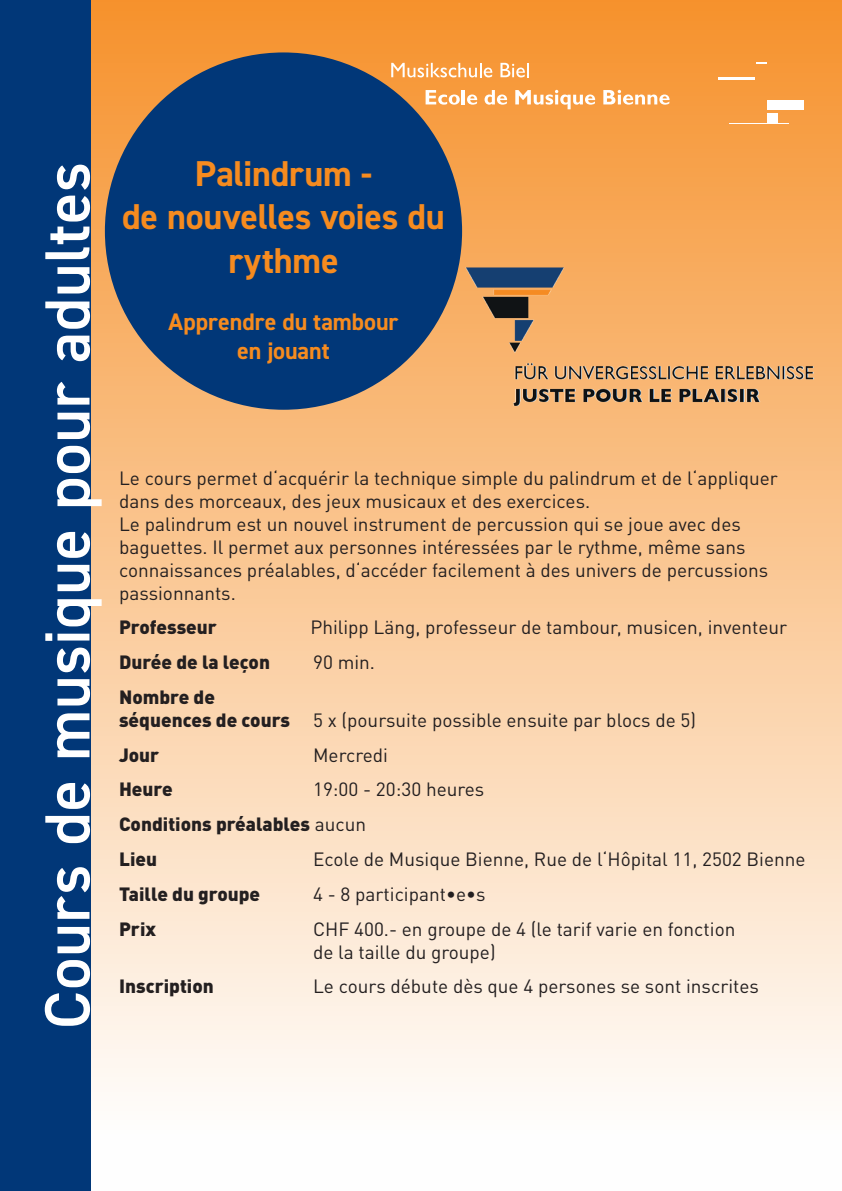
<style>
.page{position:relative;width:842px;height:1191px;background:#fff}
.page>*{position:absolute;margin:0;border:0;box-sizing:border-box;transform-origin:0 0}
.t1{font:600 64px "DIN2014";letter-spacing:.01em;color:#fff}
.t2{font:700 36px/43.2px "DIN2014";letter-spacing:-.005em;color:#f68b1f;text-align:center}
.t3{font:700 24px/28.8px "DIN2014";letter-spacing:-.005em;color:#f68b1f;text-align:center}
.t4{font:19px/22.8px "DIN Pro";color:#231f20}
.t5{font:900 19px/34.8px "DIN Pro";color:#231f20}
.s1{font-weight:900}
.s2{font-weight:400}
</style>
<div class="page">
<div style="left:0;top:0;width:842px;height:1191px;background:linear-gradient(to bottom,#f6922d,#fff)"></div>
<img style="left:462px;top:264px;width:354px;height:145px">
<div style="left:0;top:0;width:91px;height:1191px;background:#013778"></div>
<svg style="left:391px;top:63px;width:101px;height:14px"></svg>
<svg style="left:500px;top:63px;width:29px;height:14px"></svg>
<svg style="left:426px;top:90px;width:34px;height:15px"></svg>
<hr style="left:462px;top:90px;width:3px;height:14px;background:#fff">
<svg style="left:467px;top:94px;width:10px;height:11px"></svg>
<svg style="left:484px;top:90px;width:23px;height:15px"></svg>
<svg style="left:515px;top:90px;width:80px;height:19px"></svg>
<svg style="left:603px;top:90px;width:67px;height:15px"></svg>
<div style="left:767px;top:114px;width:11px;height:9px;background:#fff"></div>
<div style="left:767px;top:100px;width:37px;height:10px;background:#fff"></div>
<hr style="left:718px;top:77px;width:36px;height:2px;background:#fff">
<svg style="left:756px;top:62px;width:11px;height:2px"></svg>
<hr style="left:729px;top:123px;width:60px;height:1px;background:#fff">
<div style="left:105px;top:52px;width:357px;height:358px;background:#013778;border-radius:50%"></div>
<h1 class="t1" style="left:25px;top:1029px;width:868px;rotate:-90deg">Cours de musique pour adultes</h1>
<h2 class="t2" style="left:122px;top:152px;width:324px">Palindrum -<br>de nouvelles voies du rythme</h2>
<p class="t3" style="left:169px;top:307px;width:231px">Apprendre du tambour en jouant</p>
<p class="t4" style="left:119px;top:465px;width:660px">Le cours permet d‘acquérir la technique simple du palindrum et de l‘appliquer dans des morceaux, des jeux musicaux et des exercices.<br>Le palindrum est un nouvel instrument de percussion qui se joue avec des baguettes. Il permet aux personnes intéressées par le rythme, même sans connaissances préalables, d‘accéder facilement à des univers de percussions passionnants.</p>
<p class="t5" style="left:119px;top:607px;width:99px">Professeur</p>
<p class="t4" style="left:310px;top:614px;width:478px">Philipp Läng, professeur de tambour, musicen, inventeur</p>
<p class="t5" style="left:119px;top:642px;width:152px">Durée de la leçon</p>
<p class="t4" style="left:313px;top:649px;width:63px">90 min.</p>
<p class="t4" style="left:119px;top:684px;width:578px"><span class="s1">Nombre de<br>séquences de cours</span> 5 x (poursuite possible ensuite par blocs de 5)</p>
<p class="t5" style="left:119px;top:735px;width:42px">Jour</p>
<p class="t4" style="left:313px;top:741px;width:76px">Mercredi</p>
<p class="t5" style="left:119px;top:769px;width:55px">Heure</p>
<p class="t5" style="left:119px;top:769px;width:367px;text-indent:194px"><span class="s2">19:00 - 20:30 heures<br></span>Conditions préalables <span class="s2">aucun<br></span>Lieu</p>
<p class="t4" style="left:313px;top:846px;width:494px">Ecole de Musique Bienne, Rue de l‘Hôpital 11, 2502 Bienne</p>
<p class="t5" style="left:119px;top:874px;width:143px">Taille du groupe</p>
<p class="t4" style="left:313px;top:880px;width:174px">4 - 8 participant∙e∙s</p>
<p class="t5" style="left:119px;top:909px;width:38px">Prix</p>
<p class="t4" style="left:313px;top:915px;width:424px">CHF 400.- en groupe de 4 (le tarif varie en fonction de la taille du groupe)</p>
<p class="t5" style="left:119px;top:966px;width:96px">Inscription</p>
<p class="t4" style="left:313px;top:973px;width:447px">Le cours débute dès que 4 persones se sont inscrites</p>
</div>
